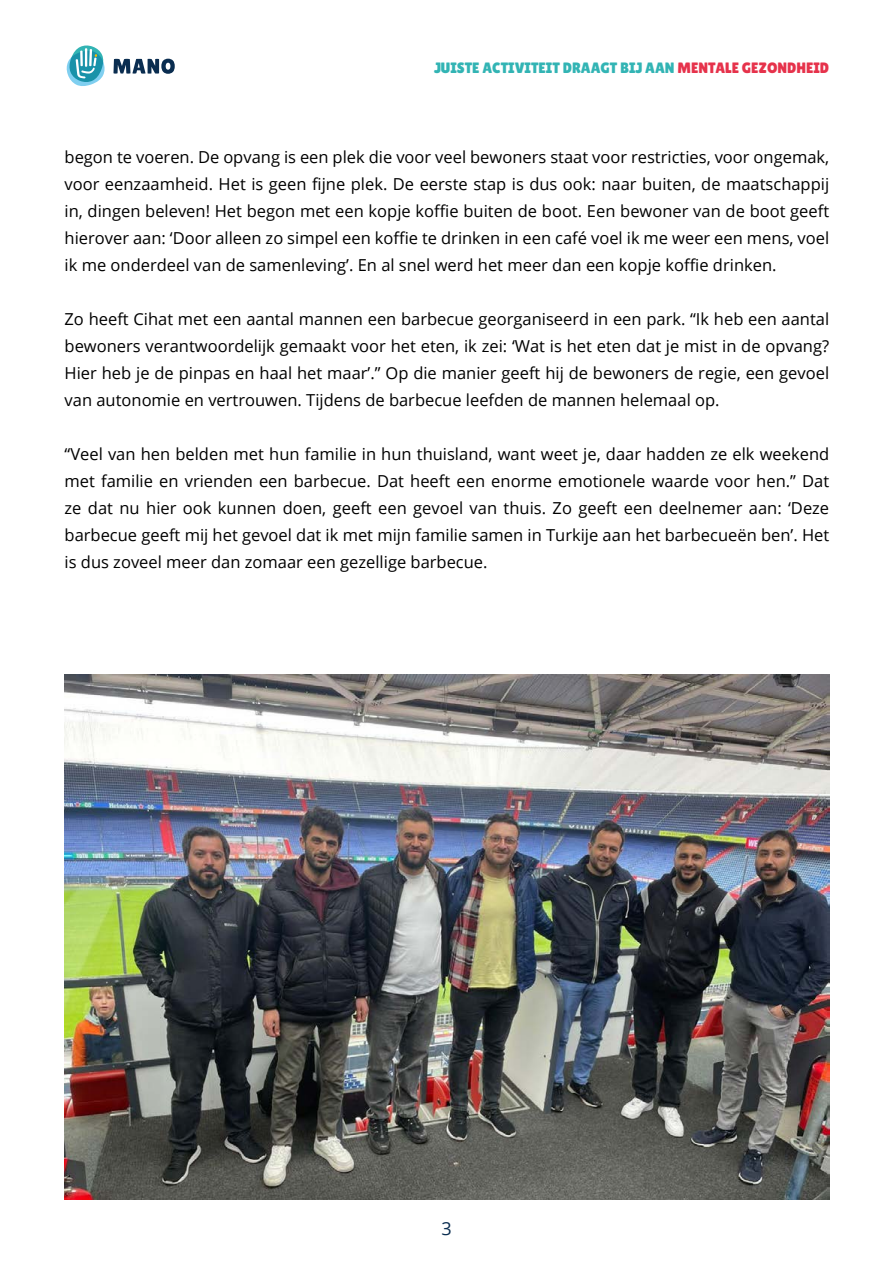
<style>
.page{position:relative;width:893px;height:1263px;background:#fff}
.page>*{position:absolute;margin:0;border:0;box-sizing:border-box;transform-origin:0 0}
.t1{font:18px "Open Sans";color:#0a2d50}
.t2{font:16.5px/27px "Open Sans";color:#000;text-align:justify}
.t3{font:15px "Lilita One";color:#32b4b4}
.s1{color:#e6324b}
</style>
<div class="page">
<svg style="left:113px;top:59px;width:62px;height:15px"></svg>
<svg style="left:66px;top:45px;width:39px;height:41px"></svg>
<img style="left:65px;top:675px;width:764px;height:524px">
<p class="t3" style="left:434px;top:59px;width:397px">JUISTE ACTIVITEIT DRAAGT BIJ AAN <span class="s1">MENTALE GEZONDHEID</span></p>
<p class="t2" style="left:65px;top:143px;width:766px">begon te voeren. De opvang is een plek die voor veel bewoners staat voor restricties, voor ongemak, voor eenzaamheid. Het is geen fijne plek. De eerste stap is dus ook: naar buiten, de maatschappij in, dingen beleven! Het begon met een kopje koffie buiten de boot. Een bewoner van de boot geeft hierover aan: ‘Door alleen zo simpel een koffie te drinken in een café voel ik me weer een mens, voel ik me onderdeel van de samenleving’. En al snel werd het meer dan een kopje koffie drinken.</p>
<p class="t2" style="left:65px;top:305px;width:766px">Zo heeft Cihat met een aantal mannen een barbecue georganiseerd in een park. “Ik heb een aantal bewoners verantwoordelijk gemaakt voor het eten, ik zei: ‘Wat is het eten dat je mist in de opvang?<br>Hier heb je de pinpas en haal het maar’.” Op die manier geeft hij de bewoners de regie, een gevoel van autonomie en vertrouwen. Tijdens de barbecue leefden de mannen helemaal op.</p>
<p class="t2" style="left:65px;top:440px;width:766px">“Veel van hen belden met hun familie in hun thuisland, want weet je, daar hadden ze elk weekend met familie en vrienden een barbecue. Dat heeft een enorme emotionele waarde voor hen.” Dat ze dat nu hier ook kunnen doen, geeft een gevoel van thuis. Zo geeft een deelnemer aan: ‘Deze barbecue geeft mij het gevoel dat ik met mijn familie samen in Turkije aan het barbecueën ben’. Het is dus zoveel meer dan zomaar een gezellige barbecue.</p>
<p class="t1" style="left:441px;top:1216px;width:12px">3</p>
</div>
